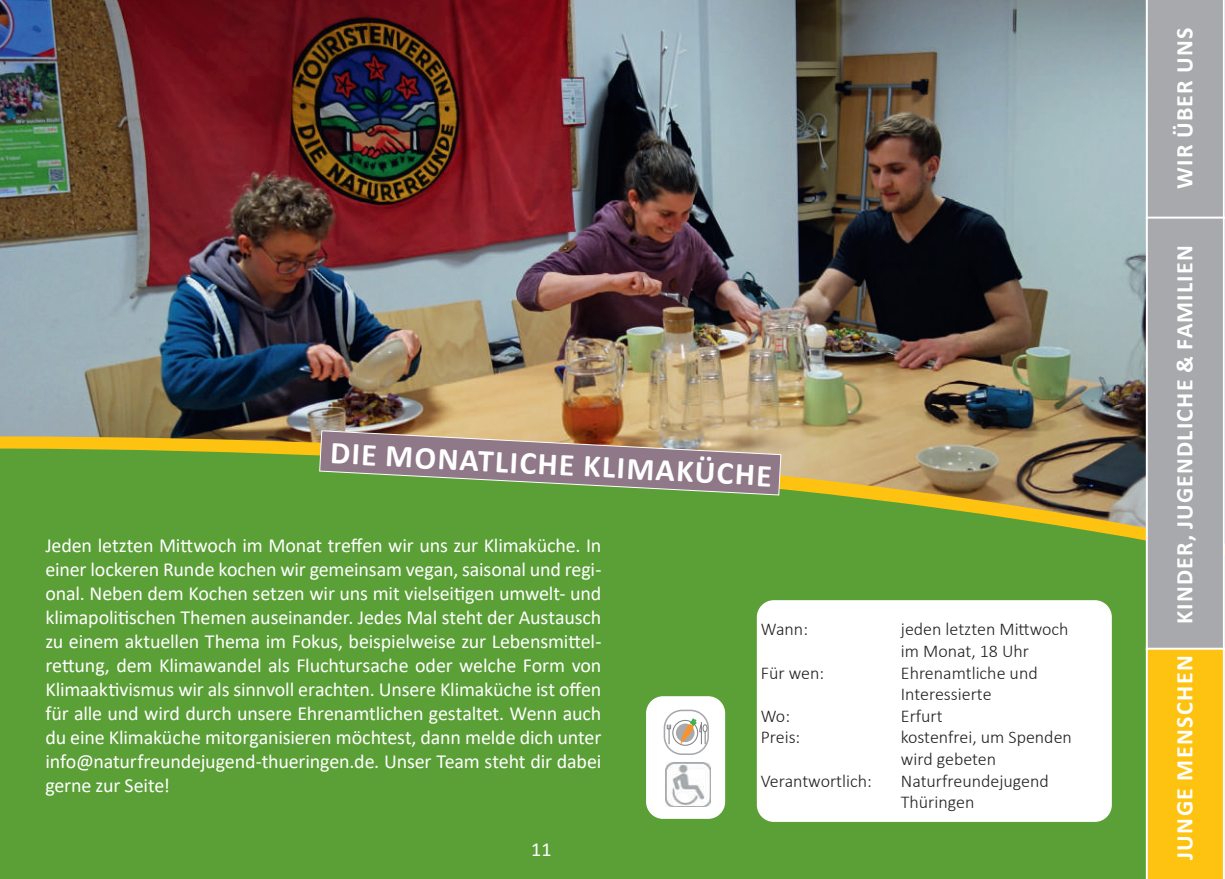
<style>
.page{position:relative;width:1225px;height:879px;background:#fff}
.page>*{position:absolute;margin:0;border:0;box-sizing:border-box;transform-origin:0 0}
.t1{font:700 32px "Calibri";color:#fff}
.t2{font:700 24px "Calibri";letter-spacing:.05em;color:#fff}
.t3{font:20px/24px "Calibri";letter-spacing:-.01em;color:#fff;text-align:justify}
.t4{font:300 18px/21.6px "Calibri";color:#231f20}
</style>
<div class="page">
<img style="left:0;top:0;width:1145px;height:436px">
<div style="left:0;top:448px;width:1225px;height:431px;background:#5b9f37"></div>
<div style="left:1145px;top:0;width:78px;height:217px;background:#a8a9ad"></div>
<div style="left:1145px;top:217px;width:79px;height:433px;background:#a8a9ad;border:2px solid #fff"></div>
<svg style="left:1145px;top:648px;width:79px;height:231px;background:#fcc41b"></svg>
<svg style="left:319px;top:430px;width:463px;height:66px;background:#918a77"></svg>
<div style="left:757px;top:600px;width:354px;height:222px;background:#fff;border-radius:17px"></div>
<div style="left:646px;top:696px;width:79px;height:123px;background:#fff;border-radius:17px"></div>
<div style="left:663px;top:709px;width:46px;height:46px;border:2px solid #a8a9ad;border-radius:18px"></div>
<svg style="left:673px;top:720px;width:24px;height:25px"></svg>
<div style="left:672px;top:720px;width:26px;height:26px;border:1px solid #808285;border-radius:50%"></div>
<div style="left:676px;top:723px;width:18px;height:19px;background:#a8a9ad;border-radius:50%"></div>
<svg style="left:666px;top:724px;width:5px;height:20px"></svg>
<svg style="left:680px;top:716px;width:27px;height:30px"></svg>
<img style="left:665px;top:763px;width:45px;height:43px">
<h1 class="t1" style="left:331px;top:430px;width:444px;rotate:3deg">DIE MONATLICHE KLIMAKÜCHE</h1>
<p class="t3" style="left:45px;top:533px;width:557px">Jeden letzten Mittwoch im Monat treffen wir uns zur Klimaküche. In einer lockeren Runde kochen wir gemeinsam vegan, saisonal und regi&shy;onal. Neben dem Kochen setzen wir uns mit vielseitigen umwelt- und klimapolitischen Themen auseinander. Jedes Mal steht der Austausch zu einem aktuellen Thema im Fokus, beispielweise zur Lebensmittel&shy;rettung, dem Klimawandel als Fluchtursache oder welche Form von Klimaaktivismus wir als sinnvoll erachten. Unsere Klimaküche ist offen für alle und wird durch unsere Ehrenamtlichen gestaltet. Wenn auch du eine Klimaküche mitorganisieren möchtest, dann melde dich unter info@naturfreundejugend-thueringen.de. Unser Team steht dir dabei gerne zur Seite!</p>
<p class="t3" style="left:531px;top:836px;width:22px">11</p>
<p class="t4" style="left:761px;top:618px;width:49px">Wann:</p>
<p class="t4" style="left:901px;top:618px;width:169px">jeden letzten Mittwoch im Monat, 18 Uhr</p>
<p class="t4" style="left:761px;top:662px;width:65px">Für wen:</p>
<p class="t4" style="left:901px;top:662px;width:138px">Ehrenamtliche und<br>Interessierte</p>
<p class="t4" style="left:761px;top:705px;width:31px">Wo:</p>
<p class="t4" style="left:901px;top:705px;width:43px">Erfurt</p>
<p class="t4" style="left:761px;top:726px;width:41px">Preis:</p>
<p class="t4" style="left:901px;top:726px;width:173px">kostenfrei, um Spenden wird gebeten</p>
<p class="t4" style="left:761px;top:770px;width:113px">Verantwortlich:</p>
<p class="t4" style="left:901px;top:770px;width:149px">Naturfreundejugend<br>Thüringen</p>
<p class="t2" style="left:1167px;top:189px;width:162px;rotate:-90deg">WIR ÜBER UNS</p>
<p class="t2" style="left:1167px;top:624px;width:380px;rotate:-90deg">KINDER, JUGENDLICHE &amp; FAMILIEN</p>
<p class="t2" style="left:1167px;top:860px;width:206px;rotate:-90deg">JUNGE MENSCHEN</p>
</div>
